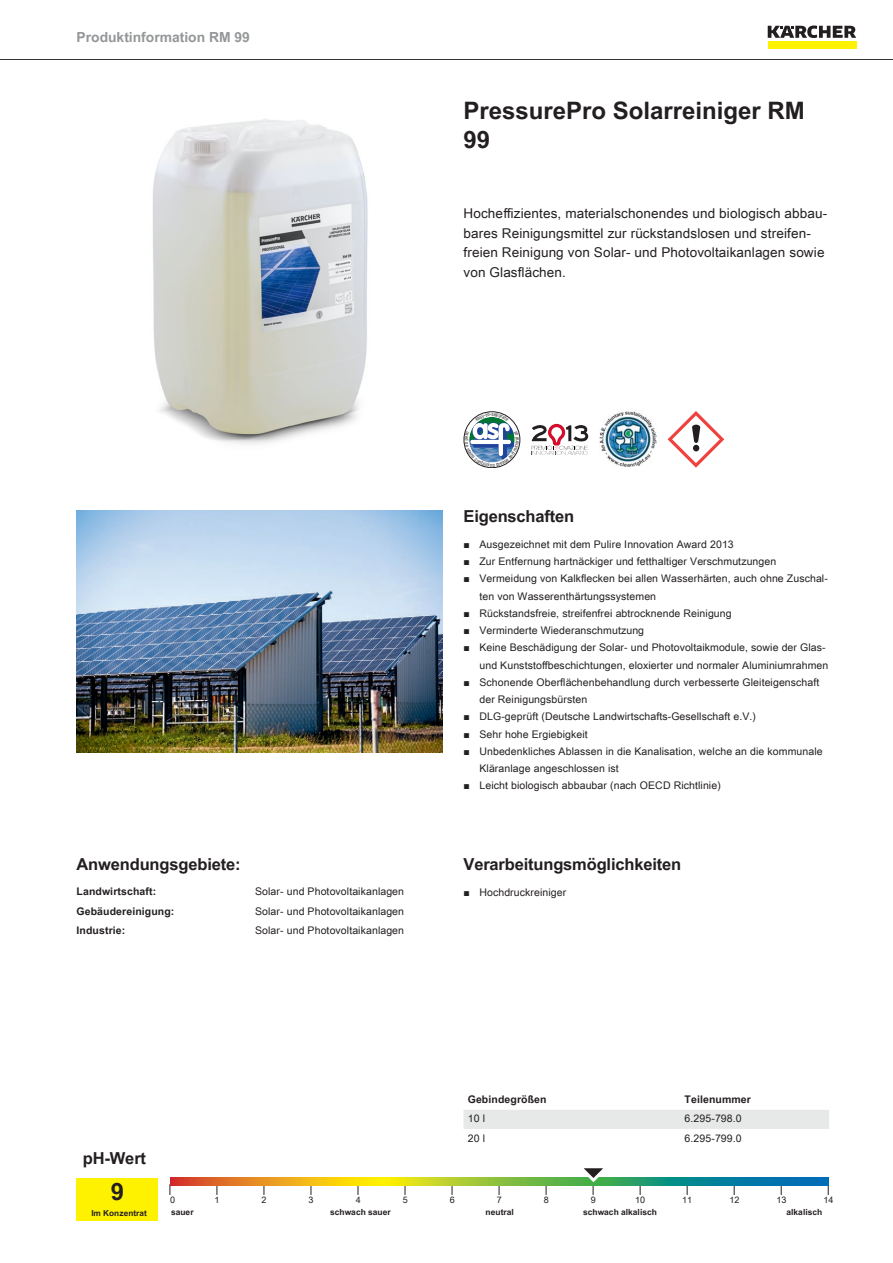
<style>
.page{position:relative;width:893px;height:1263px;background:#fff}
.page>*{position:absolute;margin:0;border:0;box-sizing:border-box;transform-origin:0 0}
.t1{font:700 24px/28.8px "Arial Unicode MS";color:#231f20}
.t2{font:700 16.5px "Arial Unicode MS";letter-spacing:-.01em;color:#231f20}
.t3{font:700 13.8px "Arial Unicode MS";color:#949698}
.t4{font:13.5px/19.5px "Arial Unicode MS";letter-spacing:.01em;color:#231f20}
.t5{font:10.5px/17.2px "Arial Unicode MS";letter-spacing:.01em;color:#231f20}
.t6{font:700 10.5px "Arial Unicode MS";letter-spacing:.01em;color:#231f20}
.t7{font:9px "Arial Unicode MS";color:#231f20}
.t8{font:700 8.4px "Arial Unicode MS";color:#231f20}
.t9{font:700 8.25px "Arial Unicode MS";color:#231f20}
.s1{font-family:"Arial"}
</style>
<div class="page">
<hr style="left:0;top:59px;width:893px;height:1px;background:#231f20">
<div style="left:768px;top:42px;width:88px;height:7px;background:#fff200"></div>
<svg style="left:768px;top:26px;width:88px;height:12px"></svg>
<img style="left:153px;top:119px;width:215px;height:325px">
<svg style="left:532px;top:424px;width:56px;height:31px"></svg>
<img style="left:600px;top:411px;width:56px;height:56px">
<svg style="left:668px;top:411px;width:56px;height:57px"></svg>
<img style="left:77px;top:510px;width:365px;height:243px">
<div style="left:77px;top:1178px;width:81px;height:42px;background:#fff200"></div>
<svg style="left:170px;top:1178px;width:658px;height:8px;background:#86a14c"></svg>
<svg style="left:576px;top:1168px;width:38px;height:27px"></svg>
<div style="left:463px;top:1110px;width:366px;height:19px;background:#e7e8e8"></div>
<svg style="left:464px;top:412px;width:56px;height:56px"></svg>
<h3 class="t3" style="left:77px;top:27px;width:175px">Produktinformation RM 99</h3>
<h1 class="t1" style="left:463px;top:97px;width:343px">PressurePro Solarreiniger RM<br>99</h1>
<p class="t4" style="left:463px;top:203px;width:365px">Hocheffizientes, materialschonendes und biologisch abbau&shy;bares Reinigungsmittel zur rückstandslosen und streifen&shy;freien Reinigung von Solar- und Photovoltaikanlagen sowie von Glasflächen.</p>
<h2 class="t2" style="left:77px;top:852px;width:166px">Anwendungsgebiete:</h2>
<p class="t6" style="left:77px;top:884px;width:81px">Landwirtschaft:</p>
<p class="t5" style="left:255px;top:882px;width:150px">Solar- und Photovoltaikanlagen</p>
<p class="t6" style="left:77px;top:903px;width:99px">Gebäudereinigung:</p>
<p class="t5" style="left:255px;top:902px;width:150px">Solar- und Photovoltaikanlagen</p>
<p class="t6" style="left:77px;top:922px;width:50px">Industrie:</p>
<p class="t5" style="left:255px;top:921px;width:150px">Solar- und Photovoltaikanlagen</p>
<h2 class="t2" style="left:463px;top:504px;width:112px">Eigenschaften</h2>
<p class="t5" style="left:463px;top:535px;width:272px"><span class="s1">■</span> Ausgezeichnet mit dem Pulire Innovation Award 2013</p>
<p class="t5" style="left:463px;top:553px;width:314px"><span class="s1">■</span> Zur Entfernung hartnäckiger und fetthaltiger Verschmutzungen</p>
<p class="t5" style="left:479px;top:570px;width:350px;text-indent:-16px"><span class="s1">■</span> Vermeidung von Kalkflecken bei allen Wasserhärten, auch ohne Zuschal&shy;ten von Wasserenthärtungssystemen</p>
<p class="t5" style="left:463px;top:604px;width:270px"><span class="s1">■</span> Rückstandsfreie, streifenfrei abtrocknende Reinigung</p>
<p class="t5" style="left:463px;top:622px;width:182px"><span class="s1">■</span> Verminderte Wiederanschmutzung</p>
<p class="t5" style="left:463px;top:639px;width:366px;text-align:right"><span class="s1">■</span> Keine Beschädigung der Solar- und Photovoltaikmodule, sowie der Glas&shy;und Kunststoffbeschichtungen, eloxierter und normaler Aluminiumrahmen</p>
<p class="t5" style="left:479px;top:673px;width:341px;text-indent:-16px"><span class="s1">■</span> Schonende Oberflächenbehandlung durch verbesserte Gleiteigenschaft der Reinigungsbürsten</p>
<p class="t5" style="left:463px;top:708px;width:294px"><span class="s1">■</span> DLG-geprüft (Deutsche Landwirtschafts-Gesellschaft e.V.)</p>
<p class="t5" style="left:463px;top:725px;width:126px"><span class="s1">■</span> Sehr hohe Ergiebigkeit</p>
<p class="t5" style="left:479px;top:742px;width:345px;text-indent:-16px"><span class="s1">■</span> Unbedenkliches Ablassen in die Kanalisation, welche an die kommunale<br>Kläranlage angeschlossen ist</p>
<p class="t5" style="left:463px;top:777px;width:259px"><span class="s1">■</span> Leicht biologisch abbaubar (nach OECD Richtlinie)</p>
<h2 class="t2" style="left:463px;top:852px;width:219px">Verarbeitungsmöglichkeiten</h2>
<p class="t5" style="left:463px;top:883px;width:104px"><span class="s1">■</span> Hochdruckreiniger</p>
<p class="t6" style="left:468px;top:1092px;width:80px">Gebindegrößen</p>
<p class="t6" style="left:685px;top:1092px;width:68px">Teilenummer</p>
<p class="t5" style="left:468px;top:1110px;width:19px">10 l</p>
<p class="t5" style="left:685px;top:1110px;width:59px">6.295-798.0</p>
<p class="t5" style="left:468px;top:1129px;width:19px">20 l</p>
<p class="t5" style="left:685px;top:1129px;width:59px">6.295-799.0</p>
<h2 class="t2" style="left:83px;top:1146px;width:65px">pH-Wert</h2>
<h1 class="t1" style="left:111px;top:1178px;width:15px">9</h1>
<p class="t7" style="left:170px;top:1193px;width:7px">0</p>
<p class="t7" style="left:215px;top:1193px;width:7px">1</p>
<p class="t7" style="left:262px;top:1193px;width:7px">2</p>
<p class="t7" style="left:309px;top:1193px;width:7px">3</p>
<p class="t7" style="left:356px;top:1193px;width:7px">4</p>
<p class="t7" style="left:403px;top:1193px;width:7px">5</p>
<p class="t7" style="left:450px;top:1193px;width:7px">6</p>
<p class="t7" style="left:497px;top:1193px;width:7px">7</p>
<p class="t7" style="left:544px;top:1193px;width:7px">8</p>
<p class="t7" style="left:591px;top:1193px;width:7px">9</p>
<p class="t7" style="left:635px;top:1193px;width:12px">10</p>
<p class="t7" style="left:682px;top:1193px;width:12px">11</p>
<p class="t7" style="left:729px;top:1193px;width:12px">12</p>
<p class="t7" style="left:776px;top:1193px;width:12px">13</p>
<p class="t7" style="left:823px;top:1193px;width:12px">14</p>
<p class="t9" style="left:91px;top:1207px;width:57px">Im Konzentrat</p>
<p class="t8" style="left:171px;top:1206px;width:24px">sauer</p>
<p class="t8" style="left:330px;top:1206px;width:62px">schwach sauer</p>
<p class="t8" style="left:486px;top:1206px;width:30px">neutral</p>
<p class="t8" style="left:583px;top:1206px;width:75px">schwach alkalisch</p>
<p class="t8" style="left:786px;top:1206px;width:37px">alkalisch</p>
</div>
